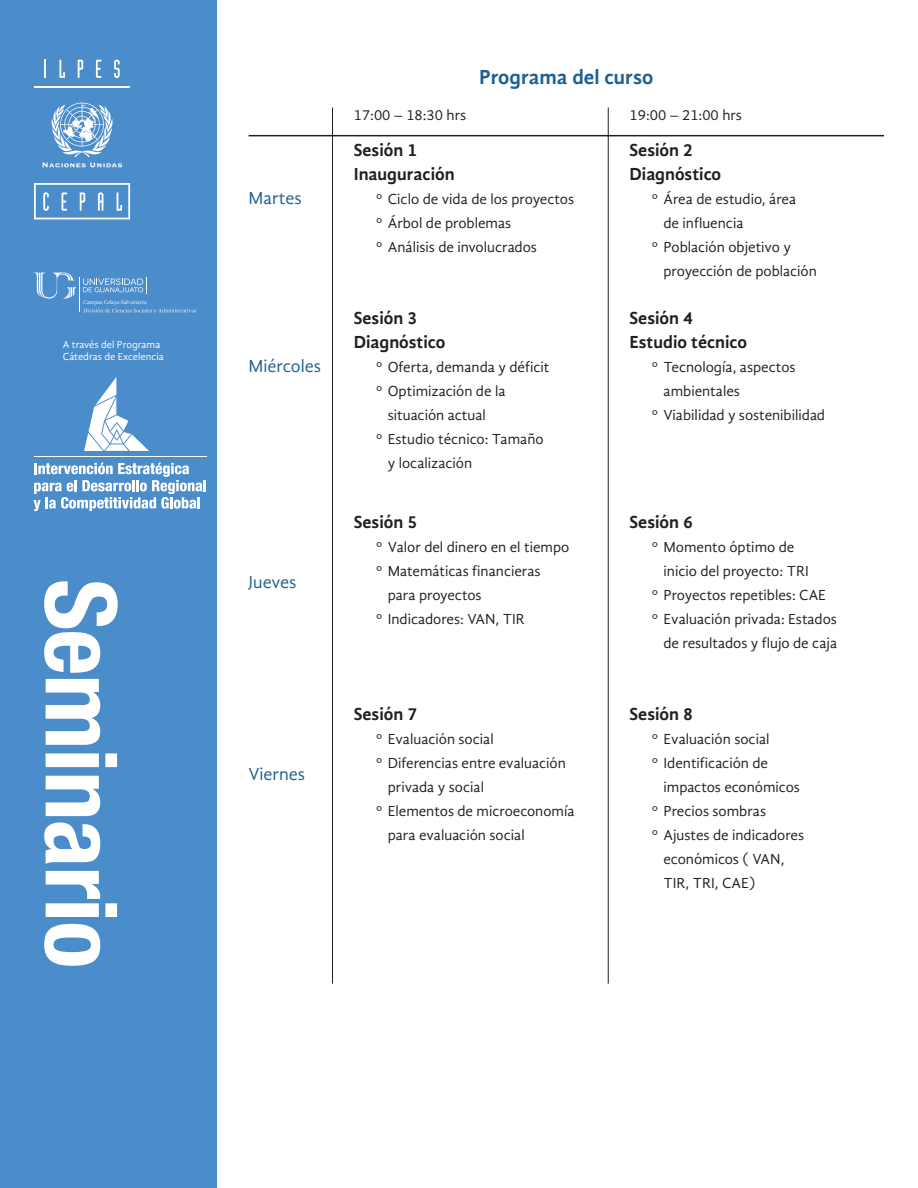
<style>
.page{position:relative;width:918px;height:1188px;background:#fff}
.page>*{position:absolute;margin:0;border:0;box-sizing:border-box;transform-origin:0 0}
.t1{font:700 condensed 99px "Helvetica Neue LT Com";letter-spacing:-.01em;color:#fff}
.t2{font:700 21px "Gandhi Sans";color:#1e6093}
.t3{font:700 18px/24px "Gandhi Sans";color:#231f20}
.t4{font:18px "Gandhi Sans";color:#1e6093}
.t5{font:15px/24px "Gandhi Sans";color:#231f20}
.t6{font:10.5px/12px "Gandhi Sans";color:#fff}
.t7{font:5.4px "Gandhi Serif";color:#fff}
</style>
<div class="page">
<div style="left:0;top:0;width:217px;height:1188px;background:#4b8cca"></div>
<svg style="left:34px;top:463px;width:172px;height:48px"></svg>
<hr style="left:34px;top:456px;width:172px;height:1px;background:#fff">
<svg style="left:84px;top:377px;width:65px;height:74px"></svg>
<svg style="left:35px;top:273px;width:41px;height:26px"></svg>
<hr style="left:79px;top:277px;width:1px;height:35px;background:#fff">
<svg style="left:83px;top:277px;width:64px;height:17px"></svg>
<svg style="left:83px;top:308px;width:113px;height:6px"></svg>
<hr style="left:34px;top:86px;width:96px;height:1px;background:#fff">
<svg style="left:42px;top:163px;width:80px;height:5px"></svg>
<svg style="left:34px;top:183px;width:96px;height:36px"></svg>
<svg style="left:51px;top:103px;width:62px;height:54px"></svg>
<svg style="left:45px;top:60px;width:1px;height:18px"></svg>
<svg style="left:59px;top:60px;width:6px;height:18px"></svg>
<svg style="left:78px;top:60px;width:5px;height:18px"></svg>
<svg style="left:96px;top:60px;width:5px;height:18px"></svg>
<svg style="left:114px;top:60px;width:6px;height:18px"></svg>
<hr style="left:917px;top:0;width:1px;height:1188px;background:#4b8cca">
<hr style="left:249px;top:135px;width:635px;height:1px;background:#231f20">
<hr style="left:332px;top:108px;width:1px;height:876px;background:#231f20">
<hr style="left:608px;top:108px;width:1px;height:876px;background:#231f20">
<p class="t7" style="left:83px;top:299px;width:65px">Campus Celaya-Salvatierra</p>
<p class="t6" style="left:63px;top:338px;width:103px">A través del Programa<br>Cátedras de Excelencia</p>
<h1 class="t1" style="left:140px;top:579px;width:391px;rotate:90deg">Seminario</h1>
<p class="t4" style="left:249px;top:187px;width:54px">Martes</p>
<p class="t4" style="left:249px;top:355px;width:74px">Miércoles</p>
<p class="t4" style="left:249px;top:571px;width:49px">Jueves</p>
<p class="t4" style="left:249px;top:763px;width:58px">Viernes</p>
<h2 class="t2" style="left:479px;top:64px;width:176px">Programa del curso</h2>
<p class="t5" style="left:354px;top:103px;width:114px">17:00 – 18:30 hrs</p>
<p class="t3" style="left:354px;top:137px;width:102px">Sesión 1<br>Inauguración</p>
<p class="t5" style="left:375px;top:187px;width:201px">° Ciclo de vida de los proyectos ° Árbol de problemas<br>° Análisis de involucrados</p>
<p class="t3" style="left:354px;top:305px;width:93px">Sesión 3<br>Diagnóstico</p>
<p class="t5" style="left:375px;top:355px;width:176px">° Oferta, demanda y déficit</p>
<p class="t5" style="left:375px;top:379px;width:132px">° Optimización de la</p>
<p class="t5" style="left:388px;top:403px;width:100px">situación actual</p>
<p class="t5" style="left:375px;top:427px;width:170px">° Estudio técnico: Tamaño</p>
<p class="t5" style="left:388px;top:451px;width:86px">y localización</p>
<p class="t3" style="left:354px;top:509px;width:65px">Sesión 5</p>
<p class="t5" style="left:375px;top:535px;width:196px">° Valor del dinero en el tiempo</p>
<p class="t5" style="left:375px;top:559px;width:167px">° Matemáticas financieras</p>
<p class="t5" style="left:388px;top:583px;width:95px">para proyectos</p>
<p class="t5" style="left:375px;top:607px;width:151px">° Indicadores: VAN, TIR</p>
<p class="t3" style="left:354px;top:701px;width:65px">Sesión 7</p>
<p class="t5" style="left:375px;top:727px;width:120px">° Evaluación social</p>
<p class="t5" style="left:375px;top:751px;width:192px">° Diferencias entre evaluación</p>
<p class="t5" style="left:388px;top:775px;width:98px">privada y social</p>
<p class="t5" style="left:375px;top:799px;width:201px">° Elementos de microeconomía</p>
<p class="t5" style="left:388px;top:823px;width:139px">para evaluación social</p>
<p class="t5" style="left:630px;top:103px;width:114px">19:00 – 21:00 hrs</p>
<p class="t3" style="left:630px;top:137px;width:93px">Sesión 2<br>Diagnóstico</p>
<p class="t5" style="left:651px;top:187px;width:147px">° Área de estudio, área</p>
<p class="t5" style="left:664px;top:211px;width:82px">de influencia</p>
<p class="t5" style="left:651px;top:235px;width:142px">° Población objetivo y</p>
<p class="t5" style="left:664px;top:259px;width:155px">proyección de población</p>
<p class="t3" style="left:630px;top:305px;width:119px">Sesión 4<br>Estudio técnico</p>
<p class="t5" style="left:651px;top:355px;width:146px">° Tecnología, aspectos</p>
<p class="t5" style="left:664px;top:379px;width:78px">ambientales</p>
<p class="t5" style="left:651px;top:403px;width:176px">° Viabilidad y sostenibilidad</p>
<p class="t3" style="left:630px;top:509px;width:65px">Sesión 6</p>
<p class="t5" style="left:651px;top:535px;width:145px">° Momento óptimo de</p>
<p class="t5" style="left:664px;top:559px;width:147px">inicio del proyecto: TRI</p>
<p class="t5" style="left:651px;top:583px;width:177px">° Proyectos repetibles: CAE</p>
<p class="t5" style="left:651px;top:607px;width:188px">° Evaluación privada: Estados</p>
<p class="t5" style="left:664px;top:631px;width:175px">de resultados y flujo de caja</p>
<p class="t3" style="left:630px;top:701px;width:65px">Sesión 8</p>
<p class="t5" style="left:651px;top:727px;width:120px">° Evaluación social</p>
<p class="t5" style="left:651px;top:751px;width:119px">° Identificación de</p>
<p class="t5" style="left:664px;top:775px;width:138px">impactos económicos</p>
<p class="t5" style="left:651px;top:799px;width:117px">° Precios sombras</p>
<p class="t5" style="left:651px;top:823px;width:155px">° Ajustes de indicadores</p>
<p class="t5" style="left:664px;top:847px;width:122px">económicos ( VAN,</p>
<p class="t5" style="left:664px;top:871px;width:93px">TIR, TRI, CAE)</p>
</div>
